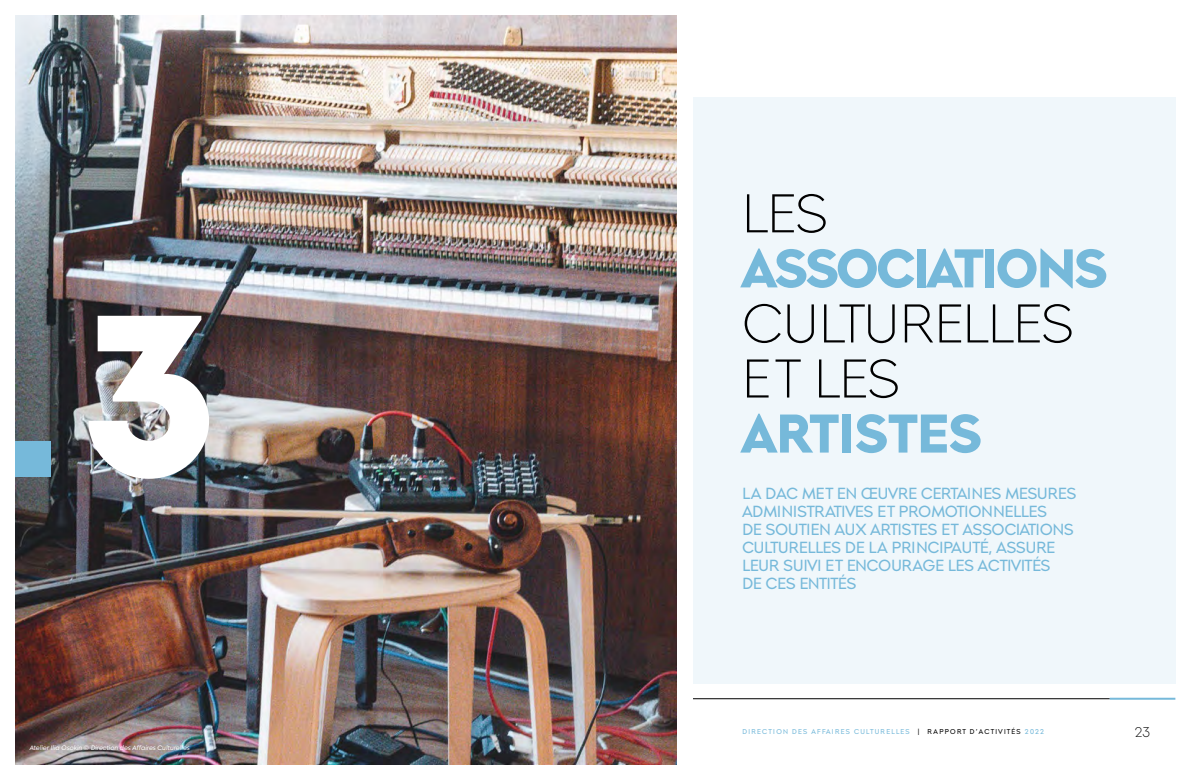
<style>
.page{position:relative;width:1191px;height:780px;background:#fff}
.page>*{position:absolute;margin:0;border:0;box-sizing:border-box;transform-origin:0 0}
.t1{font:700 227.9px "Morn";color:#fff}
.t2{font:200 54px/55px "Morn";color:#000}
.t3{font:700 54px "Morn";letter-spacing:-.03em;color:#76b9da}
.t4{font:700 54px "Morn";color:#76b9da}
.t5{font:16px/18px "Morn";letter-spacing:-.01em;color:#76b9da}
.t6{font:200 14px "Morn";color:#000}
.t7{font:7px "Morn";letter-spacing:.17em;color:#76b9da}
.t8{font:italic 6.5px "Morn";letter-spacing:-.01em;color:#fff}
.s1{color:#000}
</style>
<div class="page">
<div style="left:16px;top:97px;width:1159px;height:586px;background:#f0f7fb"></div>
<hr style="left:676px;top:698px;width:433px;height:1px;background:#000">
<hr style="left:1109px;top:697px;width:66px;height:2px;background:#76b9da">
<img style="left:16px;top:16px;width:660px;height:748px">
<div style="left:16px;top:441px;width:35px;height:35px;background:#76b9da"></div>
<div style="left:676px;top:0;width:16px;height:780px;background:#fff"></div>
<h1 class="t1" style="left:81px;top:257px;width:133px">3</h1>
<p class="t8" style="left:30px;top:744px;width:162px">Atelier Ilia Osokin © Direction des Affaires Culturelles</p>
<h2 class="t2" style="left:742px;top:186px;width:87px">LES</h2>
<h2 class="t3" style="left:742px;top:235px;width:367px">ASSOCIATIONS</h2>
<h2 class="t2" style="left:742px;top:296px;width:333px">CULTURELLES<br>ET LES</h2>
<h2 class="t4" style="left:742px;top:400px;width:241px">ARTISTES</h2>
<p class="t5" style="left:742px;top:484px;width:335px">LA DAC MET EN ŒUVRE CERTAINES MESURES ADMINISTRATIVES ET PROMOTIONNELLES<br>DE SOUTIEN AUX ARTISTES ET ASSOCIATIONS CULTURELLES DE LA PRINCIPAUTÉ, ASSURE LEUR SUIVI ET ENCOURAGE LES ACTIVITÉS<br>DE CES ENTITÉS</p>
<p class="t7" style="left:742px;top:727px;width:303px">DIRECTION DES AFFAIRES CULTURELLES <span class="s1">| RAPPORT D’ACTIVITÉS</span> 2022</p>
<p class="t6" style="left:1134px;top:723px;width:17px">23</p>
</div>
